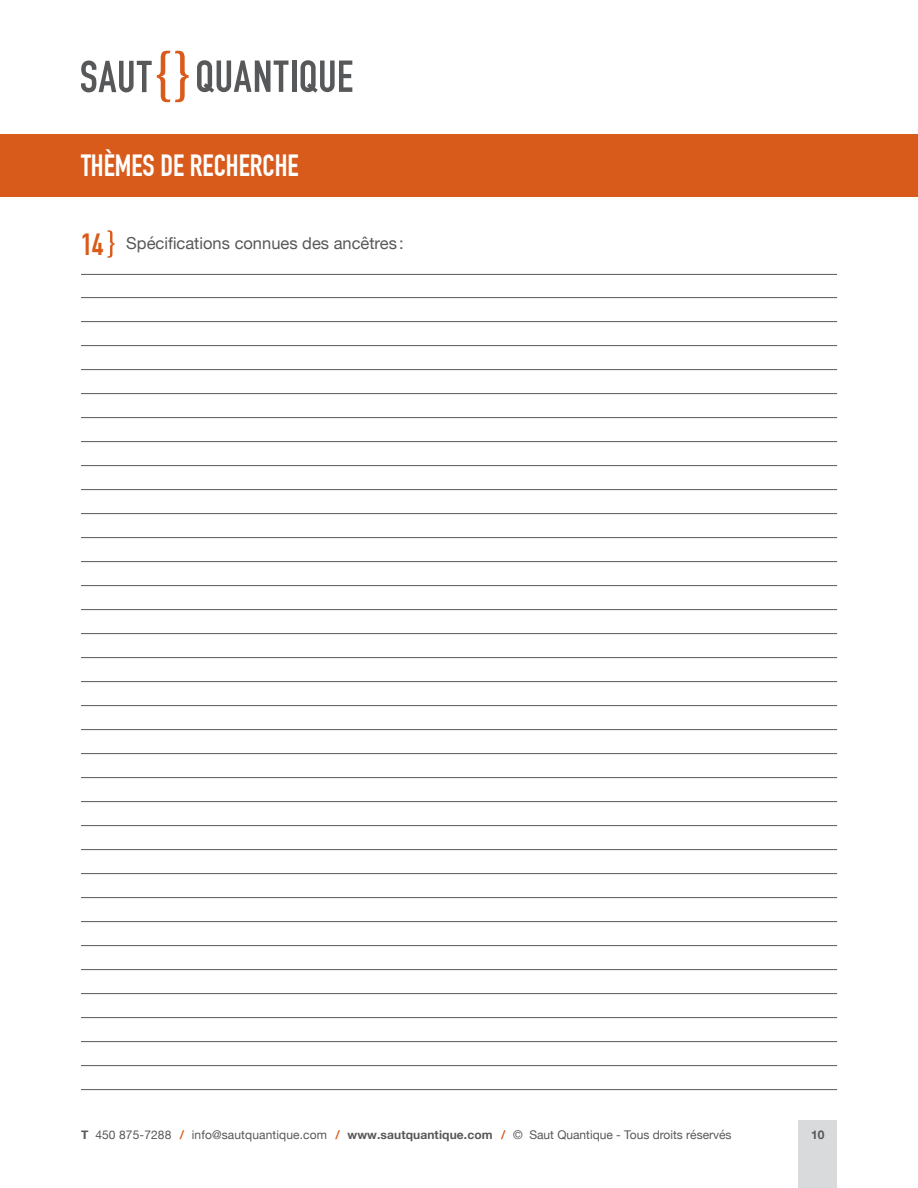
<style>
.page{position:relative;width:918px;height:1188px;background:#fff}
.page>*{position:absolute;margin:0;border:0;box-sizing:border-box;transform-origin:0 0}
.t1{font:700 30px "DIN Condensed";color:#fff}
.t2{font:16.5px "Helvetica Neue";color:#57585a}
.t3{font:12px "Helvetica Neue";color:#57585a}
.t4{font:700 12px "Helvetica Neue";color:#57585a}
.s1{font-family:"DIN Condensed";font-weight:700;font-size:30px;color:#d95b1c}
.s2{font-weight:700}
.s3{font-weight:700;color:#d95b1c}
</style>
<div class="page">
<div style="left:0;top:134px;width:918px;height:62px;background:#d95b1c"></div>
<svg style="left:197px;top:60px;width:91px;height:33px"></svg>
<hr style="left:292px;top:61px;width:4px;height:31px;background:#57585a">
<svg style="left:301px;top:60px;width:51px;height:33px"></svg>
<svg style="left:81px;top:51px;width:108px;height:51px"></svg>
<svg style="left:107px;top:230px;width:8px;height:28px"></svg>
<hr style="left:81px;top:274px;width:756px;height:1px;background:#57585a">
<hr style="left:81px;top:297px;width:756px;height:1px;background:#57585a">
<hr style="left:81px;top:321px;width:756px;height:1px;background:#57585a">
<hr style="left:81px;top:345px;width:756px;height:1px;background:#57585a">
<hr style="left:81px;top:369px;width:756px;height:1px;background:#57585a">
<hr style="left:81px;top:393px;width:756px;height:1px;background:#57585a">
<hr style="left:81px;top:417px;width:756px;height:1px;background:#57585a">
<hr style="left:81px;top:441px;width:756px;height:1px;background:#57585a">
<hr style="left:81px;top:465px;width:756px;height:1px;background:#57585a">
<hr style="left:81px;top:489px;width:756px;height:1px;background:#57585a">
<hr style="left:81px;top:513px;width:756px;height:1px;background:#57585a">
<hr style="left:81px;top:537px;width:756px;height:1px;background:#57585a">
<hr style="left:81px;top:561px;width:756px;height:1px;background:#57585a">
<hr style="left:81px;top:585px;width:756px;height:1px;background:#57585a">
<hr style="left:81px;top:609px;width:756px;height:1px;background:#57585a">
<hr style="left:81px;top:633px;width:756px;height:1px;background:#57585a">
<hr style="left:81px;top:657px;width:756px;height:1px;background:#57585a">
<hr style="left:81px;top:1041px;width:756px;height:1px;background:#57585a">
<hr style="left:81px;top:1089px;width:756px;height:1px;background:#57585a">
<hr style="left:81px;top:681px;width:756px;height:1px;background:#57585a">
<hr style="left:81px;top:705px;width:756px;height:1px;background:#57585a">
<hr style="left:81px;top:729px;width:756px;height:1px;background:#57585a">
<hr style="left:81px;top:753px;width:756px;height:1px;background:#57585a">
<hr style="left:81px;top:777px;width:756px;height:1px;background:#57585a">
<hr style="left:81px;top:801px;width:756px;height:1px;background:#57585a">
<hr style="left:81px;top:825px;width:756px;height:1px;background:#57585a">
<hr style="left:81px;top:849px;width:756px;height:1px;background:#57585a">
<hr style="left:81px;top:873px;width:756px;height:1px;background:#57585a">
<hr style="left:81px;top:897px;width:756px;height:1px;background:#57585a">
<hr style="left:81px;top:921px;width:756px;height:1px;background:#57585a">
<hr style="left:81px;top:945px;width:756px;height:1px;background:#57585a">
<hr style="left:81px;top:969px;width:756px;height:1px;background:#57585a">
<hr style="left:81px;top:993px;width:756px;height:1px;background:#57585a">
<hr style="left:81px;top:1017px;width:756px;height:1px;background:#57585a">
<hr style="left:81px;top:1065px;width:756px;height:1px;background:#57585a">
<div style="left:799px;top:1120px;width:38px;height:68px;background:#d9dadc"></div>
<h1 class="t1" style="left:81px;top:154px;width:219px">THÈMES DE RECHERCHE</h1>
<h2 class="t2" style="left:81px;top:233px;width:324px"><span class="s1">14</span> Spécifications connues des ancêtres :</h2>
<p class="t3" style="left:81px;top:1128px;width:652px"><span class="s2">T</span> 450 875-7288 <span class="s3">/</span> info@sautquantique.com <span class="s3">/</span> <span class="s2">www.sautquantique.com</span> <span class="s3">/</span> © Saut Quantique - Tous droits réservés</p>
<p class="t4" style="left:811px;top:1127px;width:15px">10</p>
</div>
